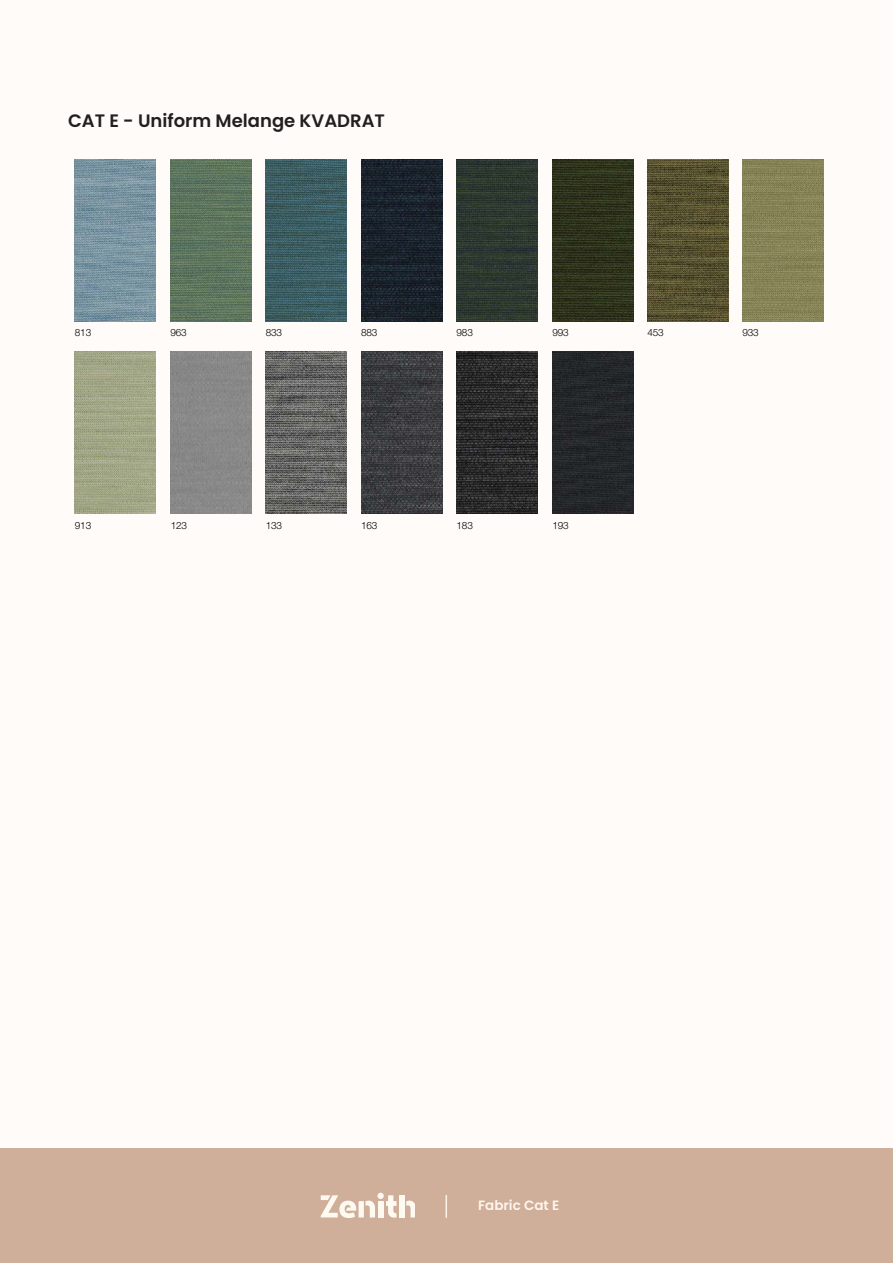
<style>
.page{position:relative;width:893px;height:1263px;background:#fffbf8}
.page>*{position:absolute;margin:0;border:0;box-sizing:border-box;transform-origin:0 0}
.PRODUCT_NAME{font:600 18px "Poppins";color:#231f20}
.PRODUCT_NAME_BOTTOM{font:600 13.5px "Poppins";color:#fff5ed}
.t1{font:300 10.05px "Helvetica Neue LT Std";letter-spacing:-.02em;color:#000}
</style>
<div class="page">
<div style="left:0;top:1148px;width:893px;height:115px;background:#cfae9a"></div>
<svg style="left:446px;top:1195px;width:1px;height:23px"></svg>
<div style="left:378px;top:1201px;width:5px;height:16px;background:#fefaf2"></div>
<div style="left:377px;top:1193px;width:7px;height:6px;background:#fefaf2;border-radius:50%"></div>
<svg style="left:386px;top:1195px;width:11px;height:23px"></svg>
<div style="left:399px;top:1195px;width:6px;height:22px;background:#fefaf2"></div>
<svg style="left:406px;top:1200px;width:9px;height:17px"></svg>
<svg style="left:321px;top:1195px;width:54px;height:23px"></svg>
<img style="left:170px;top:159px;width:81px;height:162px">
<img style="left:457px;top:159px;width:81px;height:162px">
<img style="left:552px;top:159px;width:81px;height:162px">
<img style="left:647px;top:159px;width:81px;height:162px">
<img style="left:742px;top:159px;width:81px;height:162px">
<img style="left:75px;top:159px;width:81px;height:162px">
<img style="left:361px;top:159px;width:81px;height:162px">
<img style="left:266px;top:159px;width:81px;height:162px">
<img style="left:75px;top:352px;width:81px;height:161px">
<div style="left:170px;top:352px;width:81px;height:161px;background:#888"></div>
<img style="left:266px;top:352px;width:81px;height:161px">
<img style="left:361px;top:352px;width:81px;height:161px">
<img style="left:457px;top:352px;width:81px;height:161px">
<img style="left:552px;top:352px;width:81px;height:161px">
<p class="PRODUCT_NAME" style="left:68px;top:111px;width:318px">CAT E - Uniform Melange KVADRAT</p>
<p class="t1" style="left:75px;top:327px;width:18px">813</p>
<p class="t1" style="left:170px;top:327px;width:18px">963</p>
<p class="t1" style="left:266px;top:327px;width:18px">833</p>
<p class="t1" style="left:361px;top:327px;width:18px">883</p>
<p class="t1" style="left:457px;top:327px;width:18px">983</p>
<p class="t1" style="left:552px;top:327px;width:18px">993</p>
<p class="t1" style="left:647px;top:327px;width:18px">453</p>
<p class="t1" style="left:742px;top:327px;width:18px">933</p>
<p class="t1" style="left:75px;top:519px;width:18px">913</p>
<p class="t1" style="left:171px;top:519px;width:18px">123</p>
<p class="t1" style="left:266px;top:519px;width:18px">133</p>
<p class="t1" style="left:361px;top:519px;width:18px">163</p>
<p class="t1" style="left:457px;top:519px;width:18px">183</p>
<p class="t1" style="left:552px;top:519px;width:18px">193</p>
<p class="PRODUCT_NAME_BOTTOM" style="left:478px;top:1198px;width:83px">Fabric Cat E</p>
</div>
